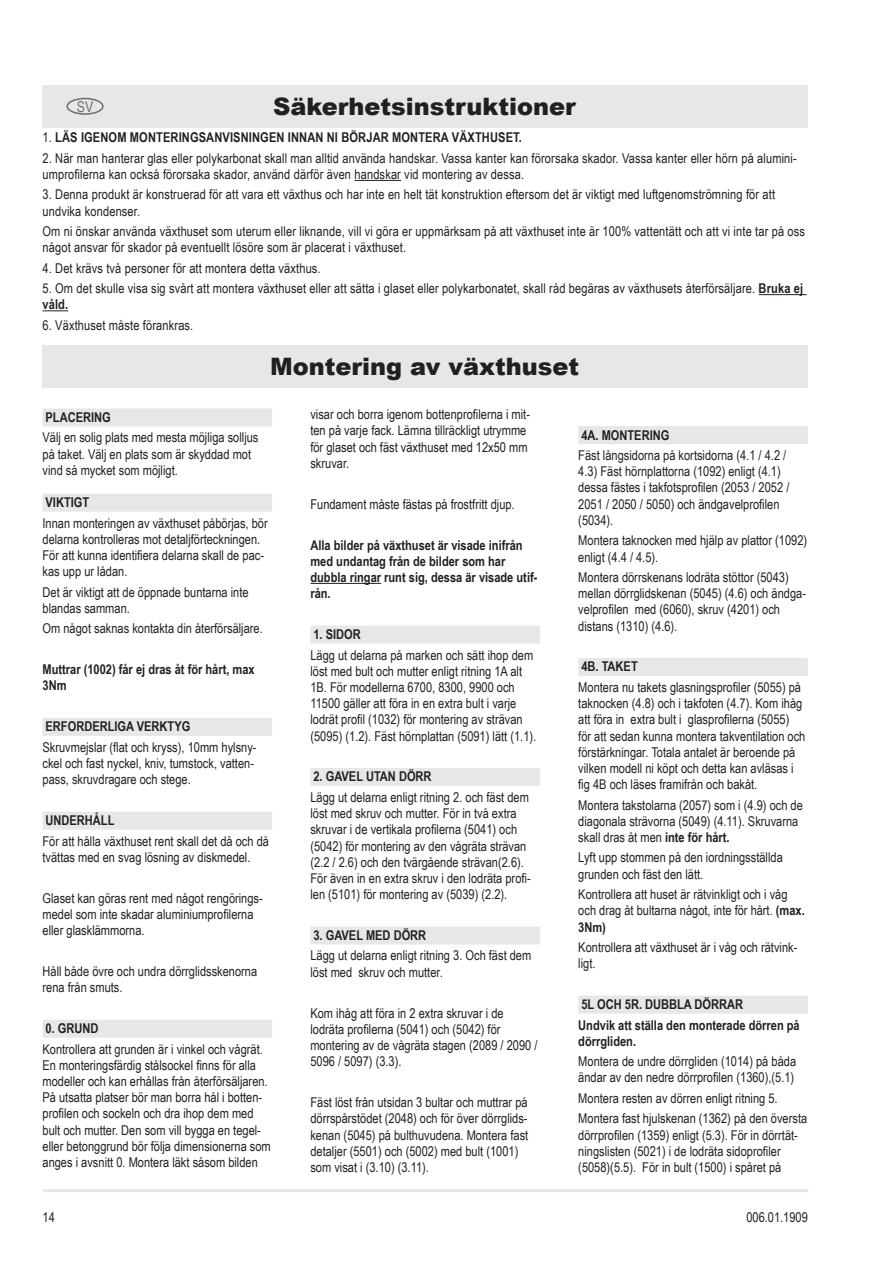
<style>
.page{position:relative;width:893px;height:1263px;background:#fff}
.page>*{position:absolute;margin:0;border:0;box-sizing:border-box;transform-origin:0 0}
.t1{font:900 24px "Arial";color:#231f20}
.t2{font:15px "Arial Narrow";color:#6c6d70}
.t3{font:13.5px/16.2px "Arial Narrow";color:#231f20}
.t4{font:700 13.5px/16.2px "Arial Narrow";color:#231f20}
.s1{font-weight:400}
.s2{font-weight:700}
</style>
<div class="page">
<hr style="left:43px;top:1189px;width:766px;height:3px;background:#e6e7e9">
<div style="left:42px;top:345px;width:765px;height:43px;background:#e6e7e9"></div>
<div style="left:42px;top:85px;width:765px;height:43px;background:#e6e7e9"></div>
<div style="left:43px;top:408px;width:229px;height:18px;background:#e6e7e9"></div>
<div style="left:43px;top:494px;width:229px;height:18px;background:#e6e7e9"></div>
<div style="left:43px;top:718px;width:229px;height:18px;background:#e6e7e9"></div>
<div style="left:43px;top:812px;width:229px;height:18px;background:#e6e7e9"></div>
<div style="left:43px;top:1020px;width:229px;height:18px;background:#e6e7e9"></div>
<hr style="left:310px;top:583px;width:71px;height:1px;background:#231f20">
<div style="left:310px;top:625px;width:230px;height:18px;background:#e6e7e9"></div>
<div style="left:310px;top:768px;width:230px;height:18px;background:#e6e7e9"></div>
<div style="left:310px;top:926px;width:230px;height:18px;background:#e6e7e9"></div>
<div style="left:578px;top:426px;width:230px;height:18px;background:#e6e7e9"></div>
<div style="left:578px;top:658px;width:230px;height:18px;background:#e6e7e9"></div>
<div style="left:578px;top:995px;width:230px;height:18px;background:#e6e7e9"></div>
<div style="left:66px;top:98px;width:38px;height:17px;border:2px solid #6c6d70;border-radius:50%"></div>
<hr style="left:355px;top:180px;width:46px;height:1px;background:#231f20">
<hr style="left:759px;top:294px;width:48px;height:1px;background:#231f20">
<svg style="left:43px;top:310px;width:25px;height:1px"></svg>
<h1 class="t1" style="left:273px;top:89px;width:304px">Säkerhetsinstruktioner</h1>
<p class="t2" style="left:77px;top:95px;width:18px">SV</p>
<p class="t4" style="left:43px;top:129px;width:47px"><span class="s1">1.</span> Läs igenom</p>
<p class="t4" style="left:130px;top:129px;width:9px">monteringsan</p>
<p class="t4" style="left:223px;top:129px;width:16px">visningen</p>
<p class="t4" style="left:288px;top:129px;width:8px">innan</p>
<p class="t4" style="left:327px;top:129px;width:40px">ni börjar</p>
<p class="t4" style="left:392px;top:129px;width:9px">montera</p>
<p class="t4" style="left:452px;top:129px;width:25px">växthuset</p>
<p class="t4" style="left:519px;top:129px;width:5px">.</p>
<p class="t3" style="left:43px;top:149px;width:756px">2. När man hanterar glas eller polykarbonat skall man alltid använda handskar. Vassa kanter kan förorsaka skador. Vassa kanter eller hörn på alumini&shy;umprofilerna kan också förorsaka skador, använd därför även handskar vid montering av dessa.</p>
<p class="t3" style="left:43px;top:186px;width:734px">3. Denna produkt är konstruerad för att vara ett växthus och har inte en helt tät konstruktion eftersom det är viktigt med luftgenomströmning för att undvika kondenser.</p>
<p class="t3" style="left:43px;top:223px;width:764px">Om ni önskar använda växthuset som uterum eller liknande, vill vi göra er uppmärksam på att växthuset inte är 100% vattentätt och att vi inte tar på oss något ansvar för skador på eventuellt lösöre som är placerat i växthuset.</p>
<p class="t3" style="left:43px;top:259px;width:280px">4. Det krävs två personer för att montera detta växthus.</p>
<p class="t3" style="left:43px;top:280px;width:762px">5. Om det skulle visa sig svårt att montera växthuset eller att sätta i glaset eller polykarbonatet, skall råd begäras av växthusets återförsäljare. <span class="s2">Bruka ej våld.</span></p>
<p class="t3" style="left:43px;top:316px;width:152px">6. Växthuset måste förankras.</p>
<h1 class="t1" style="left:270px;top:349px;width:310px">Montering av växthuset</h1>
<p class="t4" style="left:46px;top:408px;width:15px">Placering</p>
<p class="t3" style="left:43px;top:429px;width:217px">Välj en solig plats med mesta möjliga solljus på taket. Välj en plats som är skyddad mot vind så mycket som möjligt.</p>
<p class="t4" style="left:46px;top:494px;width:45px">VIKTIGT</p>
<p class="t3" style="left:43px;top:514px;width:227px">Innan monteringen av växthuset påbörjas, bör delarna kontrolleras mot detaljförteckningen.<br>För att kunna identifiera delarna skall de pac&shy;kas upp ur lådan.</p>
<p class="t3" style="left:43px;top:583px;width:208px">Det är viktigt att de öppnade buntarna inte blandas samman.</p>
<p class="t3" style="left:43px;top:620px;width:222px">Om något saknas kontakta din återförsäljare.</p>
<p class="t4" style="left:43px;top:661px;width:214px">Muttrar (1002) får ej dras åt för hårt, max<br>3Nm</p>
<p class="t4" style="left:46px;top:718px;width:16px">Erforderliga</p>
<p class="t4" style="left:137px;top:718px;width:38px">verktyg</p>
<p class="t3" style="left:43px;top:738px;width:216px">Skruvmejslar (flat och kryss), 10mm hylsny&shy;ckel och fast nyckel, kniv, tumstock, vatten&shy;pass, skruvdragare och stege.</p>
<p class="t4" style="left:46px;top:812px;width:16px">Underhåll</p>
<p class="t3" style="left:43px;top:832px;width:228px">För att hålla växthuset rent skall det då och då tvättas med en svag lösning av diskmedel.</p>
<p class="t3" style="left:43px;top:889px;width:222px">Glaset kan göras rent med något rengörings&shy;medel som inte skadar aluminiumprofilerna eller glasklämmorna.</p>
<p class="t3" style="left:43px;top:963px;width:216px">Håll både övre och undra dörrglidsskenorna rena från smuts.</p>
<p class="t4" style="left:46px;top:1020px;width:54px">0. GRUND</p>
<p class="t3" style="left:43px;top:1040px;width:230px">Kontrollera att grunden är i vinkel och vågrät.<br>En monteringsfärdig stålsockel finns för alla modeller och kan erhållas från återförsäljaren.<br>På utsatta platser bör man borra hål i botten&shy;profilen och sockeln och dra ihop dem med bult och mutter. Den som vill bygga en tegel&shy;eller betonggrund bör följa dimensionerna som anges i avsnitt 0. Montera läkt såsom bilden</p>
<p class="t3" style="left:310px;top:406px;width:221px">visar och borra igenom bottenprofilerna i mit&shy;ten på varje fack. Lämna tillräckligt utrymme för glaset och fäst växthuset med 12x50 mm skruvar.</p>
<p class="t3" style="left:310px;top:495px;width:206px">Fundament måste fästas på frostfritt djup.</p>
<p class="t4" style="left:310px;top:536px;width:229px">Alla bilder på växthuset är visade inifrån med undantag från de bilder som har dubbla ringar runt sig, dessa är visade utif&shy;rån.</p>
<p class="t4" style="left:313px;top:625px;width:28px">1. Sidor</p>
<p class="t3" style="left:310px;top:646px;width:227px">Lägg ut delarna på marken och sätt ihop dem löst med bult och mutter enligt ritning 1A alt 1B. För modellerna 6700, 8300, 9900 och 11500 gäller att föra in en extra bult i varje lodrät profil (1032) för montering av strävan (5095) (1.2). Fäst hörnplattan (5091) lätt (1.1).</p>
<p class="t4" style="left:313px;top:768px;width:61px">2. Gavel utan</p>
<p class="t4" style="left:399px;top:768px;width:26px">dörr</p>
<p class="t3" style="left:310px;top:788px;width:222px">Lägg ut delarna enligt ritning 2. och fäst dem löst med skruv och mutter. För in två extra skruvar i de vertikala profilerna (5041) och (5042) för montering av den vågräta strävan (2.2 / 2.6) och den tvärgående strävan(2.6).<br>För även in en extra skruv i den lodräta profi&shy;len (5101) för montering av (5039) (2.2).</p>
<p class="t4" style="left:313px;top:926px;width:62px">3. Gavel med</p>
<p class="t4" style="left:394px;top:926px;width:26px">dörr</p>
<p class="t3" style="left:310px;top:947px;width:222px">Lägg ut delarna enligt ritning 3. Och fäst dem löst med skruv och mutter.</p>
<p class="t3" style="left:310px;top:1004px;width:229px">Kom ihåg att föra in 2 extra skruvar i de lodräta profilerna (5041) och (5042) för montering av de vågräta stagen (2089 / 2090 / 5096 / 5097) (3.3).</p>
<p class="t3" style="left:310px;top:1094px;width:219px">Fäst löst från utsidan 3 bultar och muttrar på dörrspårstödet (2048) och för över dörrglids&shy;kenan (5045) på bulthuvudena. Montera fast detaljer (5501) och (5002) med bult (1001) som visat i (3.10) (3.11).</p>
<p class="t4" style="left:581px;top:426px;width:38px">4A. Montering</p>
<p class="t3" style="left:578px;top:447px;width:213px">Fäst långsidorna på kortsidorna (4.1 / 4.2 / 4.3) Fäst hörnplattorna (1092) enligt (4.1) dessa fästes i takfotsprofilen (2053 / 2052 / 2051 / 2050 / 5050) och ändgavelprofilen (5034).</p>
<p class="t3" style="left:578px;top:532px;width:230px">Montera taknocken med hjälp av plattor (1092) enligt (4.4 / 4.5).</p>
<p class="t3" style="left:578px;top:569px;width:229px">Montera dörrskenans lodräta stöttor (5043) mellan dörrglidskenan (5045) (4.6) och ändga&shy;velprofilen med (6060), skruv (4201) och distans (1310) (4.6).</p>
<p class="t4" style="left:581px;top:658px;width:48px">4B. Taket</p>
<p class="t3" style="left:578px;top:678px;width:229px">Montera nu takets glasningsprofiler (5055) på taknocken (4.8) och i takfoten (4.7). Kom ihåg att föra in extra bult i glasprofilerna (5055) för att sedan kunna montera takventilation och förstärkningar. Totala antalet är beroende på vilken modell ni köpt och detta kan avläsas i fig 4B och läses framifrån och bakåt.</p>
<p class="t3" style="left:578px;top:796px;width:226px">Montera takstolarna (2057) som i (4.9) och de diagonala strävorna (5049) (4.11). Skruvarna skall dras åt men <span class="s2">inte för hårt.</span></p>
<p class="t3" style="left:578px;top:849px;width:206px">Lyft upp stommen på den iordningsställda grunden och fäst den lätt.</p>
<p class="t3" style="left:578px;top:886px;width:228px">Kontrollera att huset är rätvinkligt och i våg och drag åt bultarna något, inte för hårt. <span class="s2">(max.<br>3Nm)</span></p>
<p class="t3" style="left:578px;top:938px;width:221px">Kontrollera att växthuset är i våg och rätvink&shy;ligt.</p>
<p class="t4" style="left:581px;top:995px;width:25px">5L och</p>
<p class="t4" style="left:625px;top:995px;width:37px">5R. Dubbla</p>
<p class="t4" style="left:578px;top:993px;width:223px;line-height:20.4px;text-indent:116px">dörrar<br>Undvik att ställa den monterade dörren på</p>
<p class="t4" style="left:578px;top:1032px;width:59px">dörrgliden.</p>
<p class="t3" style="left:578px;top:1053px;width:219px">Montera de undre dörrgliden (1014) på båda ändar av den nedre dörrprofilen (1360),(5.1)</p>
<p class="t3" style="left:578px;top:1087px;width:230px;line-height:20.4px">Montera resten av dörren enligt ritning 5.<br>Montera fast hjulskenan (1362) på den översta</p>
<p class="t3" style="left:578px;top:1126px;width:221px">dörrprofilen (1359) enligt (5.3). För in dörrtät&shy;ningslisten (5021) i de lodräta sidoprofiler (5058)(5.5). För in bult (1500) i spåret på</p>
<p class="t3" style="left:43px;top:1208px;width:14px">14</p>
<p class="t3" style="left:746px;top:1208px;width:63px">006.01.1909</p>
</div>
